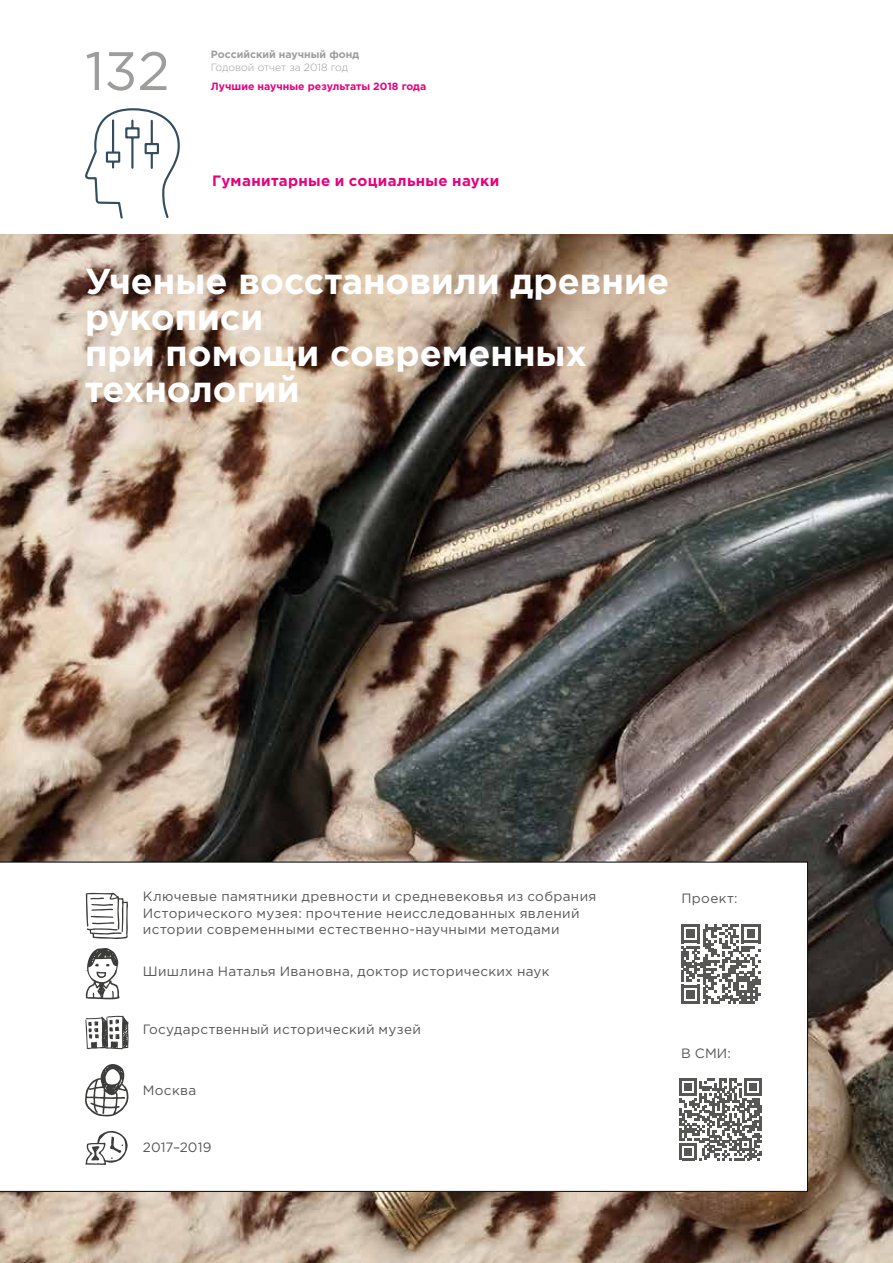
<style>
.page{position:relative;width:893px;height:1263px;background:#fff}
.page>*{position:absolute;margin:0;border:0;box-sizing:border-box;transform-origin:0 0}
.t1{font:54px "Gotham Pro";color:#9d9d9c}
.t2{font:700 36px/36px "Gotham Pro";color:#fff}
.t3{font:700 15px "Gotham Pro";letter-spacing:.025em;color:#e6007d}
.t4{font:13.5px/16.2px "Gotham Pro";letter-spacing:.025em;color:#575756}
.t5{font:13.5px "Gotham Pro";letter-spacing:.005em;color:#575756}
.t6{font:700 10.5px "Gotham Pro";color:#e6007d}
.t7{font:700 10.5px "Gotham Pro";color:#9d9d9c}
.t8{font:300 10.5px "Gotham Pro";color:#9d9d9c}
</style>
<div class="page">
<img style="left:0;top:235px;width:893px;height:1028px">
<svg style="left:0;top:861px;width:808px;height:331px"></svg>
<svg style="left:680px;top:1078px;width:82px;height:82px"></svg>
<svg style="left:681px;top:924px;width:80px;height:80px"></svg>
<svg style="left:84px;top:1064px;width:45px;height:52px"></svg>
<svg style="left:86px;top:893px;width:42px;height:46px"></svg>
<svg style="left:85px;top:1015px;width:44px;height:34px"></svg>
<svg style="left:85px;top:1130px;width:43px;height:35px"></svg>
<svg style="left:85px;top:948px;width:35px;height:52px"></svg>
<svg style="left:85px;top:108px;width:95px;height:111px"></svg>
<h1 class="t1" style="left:85px;top:41px;width:86px">132</h1>
<p class="t7" style="left:211px;top:48px;width:150px">Российский научный фонд</p>
<p class="t8" style="left:211px;top:61px;width:139px">Годовой отчет за 2018 год</p>
<p class="t6" style="left:211px;top:81px;width:217px">Лучшие научные результаты 2018 года</p>
<p class="t3" style="left:212px;top:172px;width:289px">Гуманитарные и социальные науки</p>
<h2 class="t2" style="left:85px;top:262px;width:585px">Ученые восстановили древние рукописи<br>при помощи современных технологий</h2>
<p class="t4" style="left:143px;top:888px;width:455px">Ключевые памятники древности и средневековья из собрания</p>
<p class="t4" style="left:681px;top:890px;width:58px">Проект:</p>
<p class="t4" style="left:143px;top:905px;width:438px">Исторического музея: прочтение неисследованных явлений истории современными естественно-научными методами</p>
<p class="t4" style="left:143px;top:963px;width:408px">Шишлина Наталья Ивановна, доктор исторических наук</p>
<p class="t4" style="left:143px;top:1021px;width:280px">Государственный исторический музей</p>
<p class="t4" style="left:143px;top:1082px;width:55px">Москва</p>
<p class="t5" style="left:143px;top:1139px;width:70px">2017–2019</p>
<p class="t4" style="left:681px;top:1045px;width:51px">В СМИ:</p>
</div>
